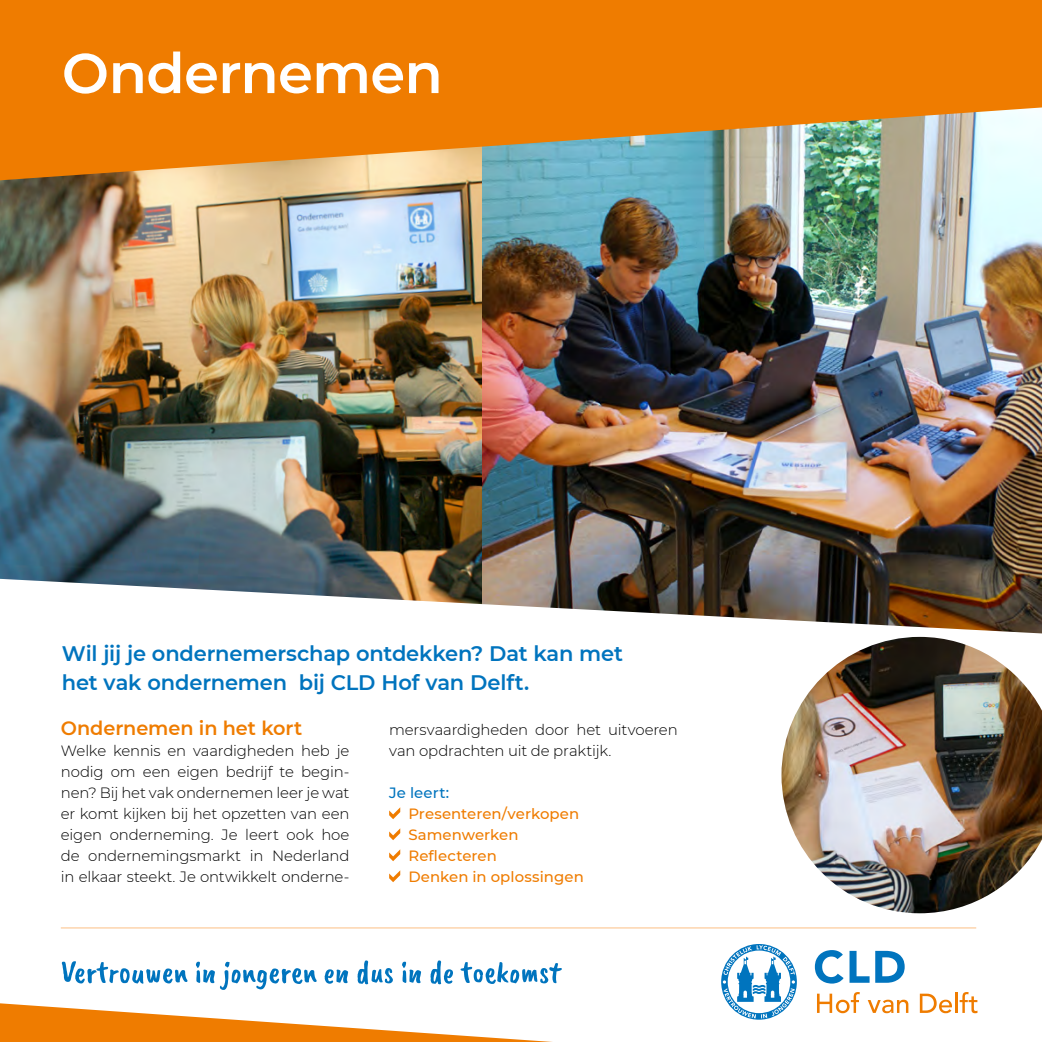
<style>
.page{position:relative;width:1042px;height:1042px;background:#fff}
.page>*{position:absolute;margin:0;border:0;box-sizing:border-box;transform-origin:0 0}
.t1{font:600 56px "Montserrat";letter-spacing:-.015em;color:#fff}
.t2{font:600 21px/29.1px "Montserrat";letter-spacing:-.005em;color:#0074be}
.t3{font:600 19.25px "Montserrat";letter-spacing:-.005em;color:#ef7c00}
.t4{font:300 14.88px/21px "Montserrat";letter-spacing:-.01em;color:#000;text-align:justify}
.t5{font:500 14.88px/21px "Montserrat";letter-spacing:.005em;color:#ef7c00}
.t6{font:500 14.88px "Montserrat";letter-spacing:.01em;color:#0074be}
</style>
<div class="page">
<img style="left:0;top:180px;width:482px;height:399px">
<img style="left:482px;top:180px;width:560px;height:399px">
<hr style="left:61px;top:927px;width:915px;height:2px;background:#fddbb9">
<svg style="left:815px;top:950px;width:28px;height:33px"></svg>
<svg style="left:849px;top:951px;width:20px;height:32px"></svg>
<svg style="left:875px;top:951px;width:29px;height:32px"></svg>
<svg style="left:817px;top:992px;width:43px;height:21px"></svg>
<svg style="left:868px;top:999px;width:40px;height:14px"></svg>
<svg style="left:920px;top:993px;width:32px;height:20px"></svg>
<hr style="left:955px;top:992px;width:2px;height:21px;background:#ef7c00">
<svg style="left:959px;top:992px;width:18px;height:21px"></svg>
<svg style="left:721px;top:944px;width:76px;height:75px"></svg>
<svg style="left:62px;top:960px;width:500px;height:30px"></svg>
<img style="left:4px;top:579px;width:1038px;height:58px">
<img style="left:781px;top:637px;width:261px;height:276px">
<svg style="left:389px;top:807px;width:11px;height:12px"></svg>
<svg style="left:389px;top:828px;width:11px;height:12px"></svg>
<svg style="left:389px;top:849px;width:11px;height:12px"></svg>
<svg style="left:389px;top:870px;width:11px;height:12px"></svg>
<svg style="left:0;top:1003px;width:552px;height:39px"></svg>
<svg style="left:0;top:0;width:1042px;height:180px;background:#e18924"></svg>
<h1 class="t1" style="left:62px;top:33px;width:382px">Ondernemen</h1>
<h2 class="t2" style="left:62px;top:638px;width:563px">Wil jij je ondernemerschap ontdekken? Dat kan met het vak ondernemen bij CLD Hof van Delft.</h2>
<p class="t3" style="left:61px;top:715px;width:243px">Ondernemen in het kort</p>
<p class="t4" style="left:61px;top:740px;width:290px">Welke kennis en vaardigheden heb je nodig om een eigen bedrijf te begin&shy;nen? Bij het vak ondernemen leer je wat er komt kijken bij het opzetten van een eigen onderneming. Je leert ook hoe de ondernemingsmarkt in Nederland in elkaar steekt. Je ontwikkelt onderne-</p>
<p class="t4" style="left:389px;top:719px;width:290px">mersvaardigheden door het uitvoeren van opdrachten uit de praktijk.</p>
<p class="t6" style="left:389px;top:782px;width:62px">Je leert:</p>
<p class="t5" style="left:408px;top:803px;width:177px">Presenteren/verkopen<br>Samenwerken<br>Reflecteren<br>Denken in oplossingen</p>
</div>
